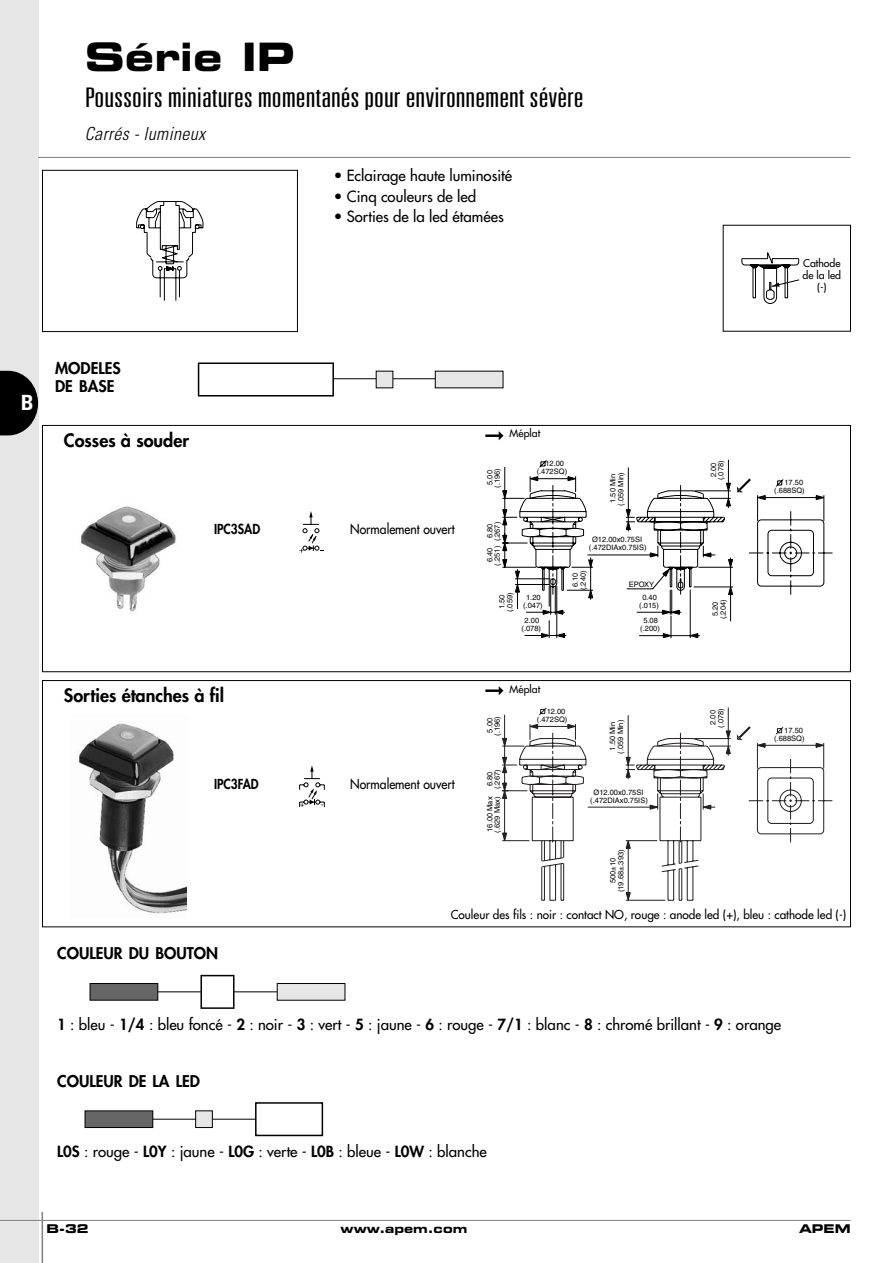
<style>
.page{position:relative;width:893px;height:1263px;background:#fff}
.page>*{position:absolute;margin:0;border:0;box-sizing:border-box;transform-origin:0 0}
.t1{font:700 expanded 39px "Square 721 BT";color:#000}
.t2{font:300 ultra-condensed 27px "Univers";color:#000;scale:1.3 1}
.t3{font:700 condensed 21px "Univers";color:#fff}
.t4{font:800 18px "Futura";color:#000}
.t5{font:italic 300 condensed 18px "Univers";color:#000}
.t6{font:800 15.75px/18px "Futura";color:#000}
.t7{font:15px "Futura";color:#000}
.t8{font:13.5px "Futura";color:#000;scale:.9 1}
.t9{font:800 13.5px "Futura";color:#000;scale:.9 1}
.t10{font:12px "Futura";color:#000}
.t11{font:700 expanded 12px "Square 721 BT";color:#000}
.t12{font:10.5px/12px "Futura";color:#000;text-align:center}
.t13{font:7.5px/7.9px "Helvetica";color:#000;text-align:center}
.s1{font-weight:800}
</style>
<div class="page">
<div style="left:0;top:0;width:38px;height:1263px;background:#e6e6e6"></div>
<hr style="left:0;top:1220px;width:850px;height:1px;background:#808080">
<hr style="left:42px;top:1212px;width:1px;height:51px;background:#808080">
<hr style="left:38px;top:157px;width:812px;height:1px;background:#808080">
<svg style="left:0;top:371px;width:38px;height:64px;background:#252525"></svg>
<hr style="left:286px;top:379px;width:186px;height:1px;background:#000">
<div style="left:199px;top:364px;width:133px;height:31px;background:#fff"></div>
<div style="left:198px;top:363px;width:136px;height:34px;border:2px solid #000"></div>
<div style="left:376px;top:371px;width:17px;height:17px;background:#e6e6e6"></div>
<div style="left:435px;top:371px;width:68px;height:17px;background:#e6e6e6"></div>
<div style="left:42px;top:425px;width:808px;height:247px;border:1px solid #000"></div>
<img style="left:81px;top:506px;width:96px;height:106px">
<svg style="left:502px;top:459px;width:331px;height:180px"></svg>
<svg style="left:299px;top:511px;width:24px;height:42px"></svg>
<div style="left:42px;top:680px;width:808px;height:247px;border:1px solid #000"></div>
<img style="left:79px;top:723px;width:108px;height:191px">
<hr style="left:504px;top:715px;width:1px;height:45px;background:#231f20">
<hr style="left:627px;top:715px;width:1px;height:45px;background:#231f20">
<svg style="left:503px;top:726px;width:321px;height:116px"></svg>
<svg style="left:502px;top:738px;width:5px;height:9px"></svg>
<svg style="left:502px;top:832px;width:5px;height:10px"></svg>
<svg style="left:502px;top:782px;width:5px;height:17px"></svg>
<svg style="left:502px;top:756px;width:5px;height:18px"></svg>
<svg style="left:815px;top:742px;width:9px;height:6px"></svg>
<svg style="left:521px;top:723px;width:276px;height:178px"></svg>
<svg style="left:539px;top:707px;width:8px;height:9px"></svg>
<svg style="left:299px;top:765px;width:26px;height:42px"></svg>
<hr style="left:156px;top:992px;width:165px;height:1px;background:#000">
<div style="left:90px;top:984px;width:68px;height:16px;background:#666"></div>
<div style="left:90px;top:983px;width:68px;height:17px;border:1px solid #000"></div>
<div style="left:202px;top:976px;width:31px;height:31px;background:#fff"></div>
<div style="left:200px;top:975px;width:34px;height:34px;border:2px solid #000"></div>
<div style="left:277px;top:984px;width:68px;height:16px;background:#e6e6e6"></div>
<div style="left:277px;top:983px;width:68px;height:17px;border:1px solid #000"></div>
<hr style="left:145px;top:1119px;width:136px;height:1px;background:#000">
<div style="left:85px;top:1111px;width:68px;height:16px;background:#666"></div>
<div style="left:85px;top:1111px;width:68px;height:17px;border:1px solid #000"></div>
<div style="left:256px;top:1104px;width:65px;height:31px;background:#fff"></div>
<div style="left:255px;top:1102px;width:68px;height:34px;border:2px solid #000"></div>
<div style="left:196px;top:1111px;width:16px;height:16px;background:#e6e6e6"></div>
<div style="left:195px;top:1111px;width:17px;height:17px;border:1px solid #000"></div>
<svg style="left:136px;top:201px;width:68px;height:100px"></svg>
<div style="left:42px;top:170px;width:255px;height:162px;border:1px solid #000"></div>
<svg style="left:741px;top:252px;width:59px;height:52px"></svg>
<h1 class="t1" style="left:85px;top:43px;width:211px">Série IP</h1>
<h2 class="t2" style="left:85px;top:87px;width:385px">Poussoirs miniatures momentanés pour environnement sévère</h2>
<h3 class="t5" style="left:85px;top:127px;width:125px">Carrés - lumineux</h3>
<h3 class="t7" style="left:334px;top:168px;width:180px">• Eclairage haute luminosité</h3>
<h3 class="t7" style="left:334px;top:189px;width:144px">• Cinq couleurs de led</h3>
<h3 class="t7" style="left:334px;top:209px;width:171px">• Sorties de la led étamées</h3>
<h3 class="t12" style="left:803px;top:258px;width:39px">Cathode</h3>
<p class="t13" style="left:811px;top:264px;width:16px">LED</p>
<h3 class="t12" style="left:802px;top:270px;width:40px">de la led (-)</h3>
<p class="t13" style="left:804px;top:273px;width:30px;line-height:9px">Cathode (-)</p>
<h3 class="t3" style="left:21px;top:395px;width:14px">B</h3>
<h3 class="t6" style="left:55px;top:360px;width:67px">MODELES<br>DE BASE</h3>
<h3 class="t4" style="left:64px;top:432px;width:127px">Cosses à souder</h3>
<h3 class="t9" style="left:214px;top:523px;width:53px">IPC3SAD</h3>
<h3 class="t8" style="left:350px;top:523px;width:118px">Normalement ouvert</h3>
<h3 class="t4" style="left:64px;top:687px;width:162px">Sorties étanches à fil</h3>
<h3 class="t9" style="left:214px;top:778px;width:51px">IPC3FAD</h3>
<h3 class="t8" style="left:350px;top:778px;width:118px">Normalement ouvert</h3>
<p class="t13" style="left:300px;top:801px;width:6px">+</p>
<p class="t13" style="left:321px;top:801px;width:4px">-</p>
<h3 class="t12" style="left:485px;top:428px;width:57px">➞ Méplat</h3>
<p class="t13" style="left:536px;top:460px;width:32px;text-align:left;text-indent:9px">12.00 (.472SQ)</p>
<p class="t13" style="left:487px;top:488px;width:21px;line-height:7.2px;rotate:-90deg">5.00 (.196)</p>
<p class="t13" style="left:609px;top:506px;width:35px;rotate:-90deg">1.50 Min (.059 Min)</p>
<p class="t13" style="left:494px;top:541px;width:21px;rotate:-90deg">(.267)</p>
<p class="t13" style="left:486px;top:538px;width:16px;rotate:-90deg">6.80</p>
<p class="t13" style="left:494px;top:566px;width:21px;rotate:-90deg">(.251)</p>
<p class="t13" style="left:486px;top:562px;width:16px;rotate:-90deg">6.40</p>
<p class="t13" style="left:592px;top:537px;width:52px">Ø12.00x0.75SI</p>
<p class="t13" style="left:589px;top:545px;width:59px">(.472DIAx0.75IS)</p>
<p class="t13" style="left:572px;top:590px;width:21px;rotate:-90deg">6.10 (.240)</p>
<p class="t13" style="left:628px;top:581px;width:27px">EPOXY</p>
<p class="t13" style="left:710px;top:480px;width:21px;line-height:7.2px;rotate:-90deg">2.00 (.078)</p>
<p class="t13" style="left:506px;top:612px;width:21px;rotate:-90deg">(.059)</p>
<p class="t13" style="left:526px;top:594px;width:16px">1.20</p>
<p class="t13" style="left:642px;top:594px;width:16px">0.40</p>
<p class="t13" style="left:498px;top:609px;width:16px;rotate:-90deg">1.50</p>
<p class="t13" style="left:523px;top:602px;width:21px">(.047)</p>
<p class="t13" style="left:711px;top:616px;width:16px;rotate:-90deg">5.20</p>
<p class="t13" style="left:639px;top:602px;width:21px">(.015)</p>
<p class="t13" style="left:719px;top:619px;width:21px;rotate:-90deg">(.204)</p>
<p class="t13" style="left:521px;top:617px;width:21px">2.00 (.078)</p>
<p class="t13" style="left:640px;top:617px;width:21px">5.08 (.200)</p>
<h3 class="t12" style="left:485px;top:683px;width:57px">➞ Méplat</h3>
<p class="t13" style="left:487px;top:736px;width:21px;line-height:7.2px;rotate:-90deg">5.00 (.196)</p>
<p class="t13" style="left:487px;top:789px;width:21px;line-height:7.2px;rotate:-90deg">6.80 (.267)</p>
<p class="t13" style="left:487px;top:833px;width:37px;line-height:7.2px;text-align:left;rotate:-90deg">16.00 Max (.629 Max)</p>
<p class="t13" style="left:537px;top:708px;width:32px;text-align:right">12.00 (.472SQ)</p>
<p class="t13" style="left:717px;top:728px;width:21px;rotate:-90deg">(.078)</p>
<p class="t13" style="left:709px;top:725px;width:16px;rotate:-90deg">2.00</p>
<p class="t13" style="left:609px;top:754px;width:35px;rotate:-90deg">1.50 Min (.059 Min)</p>
<p class="t13" style="left:593px;top:789px;width:52px">Ø12.00x0.75SI</p>
<p class="t13" style="left:590px;top:797px;width:59px">(.472DIAx0.75IS)</p>
<p class="t13" style="left:609px;top:892px;width:44px;rotate:-90deg">500±10 (19.68±.393)</p>
<p class="t13" style="left:774px;top:479px;width:32px;text-align:right">17.50 (.688SQ)</p>
<p class="t13" style="left:784px;top:727px;width:20px">17.50</p>
<p class="t13" style="left:774px;top:735px;width:32px">(.688SQ)</p>
<h3 class="t6" style="left:57px;top:945px;width:162px">COULEUR DU BOUTON</h3>
<h3 class="t10" style="left:451px;top:909px;width:397px">Couleur des fils : noir : contact NO, rouge : anode led (+), bleu : cathode led (-)</h3>
<h3 class="t7" style="left:57px;top:1017px;width:725px"><span class="s1">1</span> : bleu - <span class="s1">1/4</span> : bleu foncé - <span class="s1">2</span> : noir - <span class="s1">3</span> : vert - <span class="s1">5</span> : jaune - <span class="s1">6</span> : rouge - <span class="s1">7/1</span> : blanc - <span class="s1">8</span> : chromé brillant - <span class="s1">9</span> : orange</h3>
<h3 class="t6" style="left:57px;top:1073px;width:144px">COULEUR DE LA LED</h3>
<h3 class="t7" style="left:57px;top:1144px;width:431px"><span class="s1">L0S</span> : rouge - <span class="s1">L0Y</span> : jaune - <span class="s1">L0G</span> : verte - <span class="s1">L0B</span> : bleue - <span class="s1">L0W</span> : blanche</h3>
<h3 class="t11" style="left:47px;top:1225px;width:43px">B-32</h3>
<h3 class="t11" style="left:340px;top:1225px;width:128px">www.apem.com</h3>
<h3 class="t11" style="left:799px;top:1225px;width:53px">APEM</h3>
</div>
